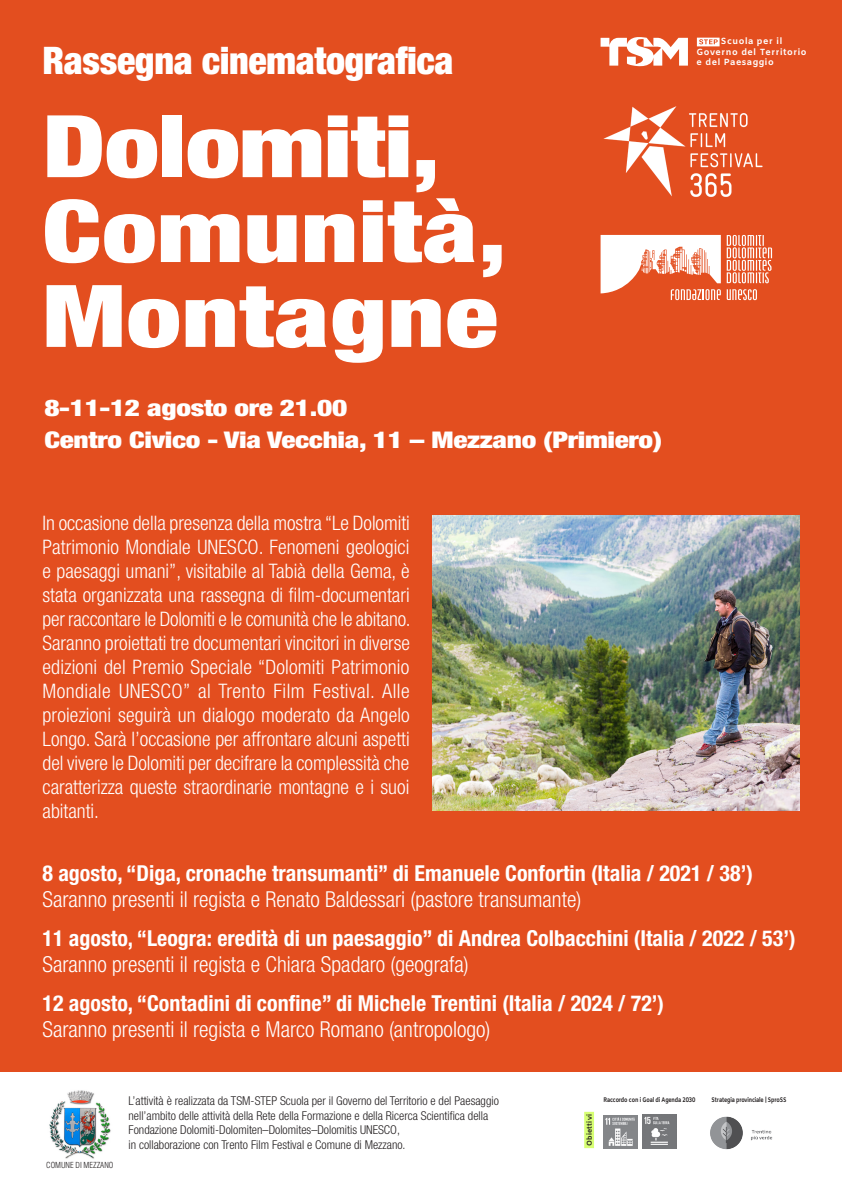
<style>
.page{position:relative;width:842px;height:1191px;background:#fff}
.page>*{position:absolute;margin:0;border:0;box-sizing:border-box;transform-origin:0 0}
.t1{font:900 condensed 86.4px/84.8px "Helvetica Neue LT Std";letter-spacing:.005em;color:#fff;scale:1.27 1}
.t2{font:900 condensed 38px "Helvetica Neue LT Std";letter-spacing:-.01em;color:#fff}
.t3{font:900 condensed 23px "Helvetica Neue LT Std";letter-spacing:-.01em;color:#fff;scale:1.27 1}
.testo{font:700 condensed 22px/26.4px "Helvetica Neue LT Std";color:#fff}
.testo-2{font:300 condensed 20px/24px "Helvetica Neue LT Std";color:#fff;text-align:justify}
.testo-3{font:300 condensed 12.2px/14.6px "Helvetica Neue LT Std";color:#231f20}
.t4{font:700 8.9px "Amiko";letter-spacing:.065em;color:#fff}
.t5{font:300 condensed 8.1px "Helvetica LT Std";color:#231f20}
.t6{font:700 7px "Amiko";letter-spacing:.03em;color:#231f20}
.t7{font:700 6.6px "Amiko";letter-spacing:-.02em;color:#231f20;scale:.8 1}
.s1{font-weight:300}
</style>
<div class="page">
<div style="left:0;top:0;width:842px;height:1071px;background:#e34e1f"></div>
<img style="left:603px;top:106px;width:160px;height:91px">
<svg style="left:600px;top:37px;width:88px;height:30px"></svg>
<svg style="left:697px;top:38px;width:22px;height:8px"></svg>
<svg style="left:600px;top:235px;width:121px;height:65px"></svg>
<svg style="left:727px;top:289px;width:30px;height:11px"></svg>
<svg style="left:727px;top:235px;width:45px;height:48px"></svg>
<img style="left:49px;top:1090px;width:62px;height:69px">
<div style="left:584px;top:1111px;width:10px;height:37px;background:#d7ff73"></div>
<img style="left:643px;top:1114px;width:34px;height:34px">
<img style="left:604px;top:1115px;width:33px;height:33px">
<img style="left:710px;top:1116px;width:33px;height:34px">
<img style="left:751px;top:1130px;width:22px;height:11px">
<img style="left:432px;top:516px;width:367px;height:295px">
<p class="t2" style="left:43px;top:38px;width:412px">Rassegna cinematografica</p>
<p class="t1" style="left:43px;top:103px;width:367px">Dolomiti,<br>Comunità,<br>Montagne</p>
<p class="t3" style="left:44px;top:394px;width:240px">8-11-12 agosto ore 21.00</p>
<p class="t3" style="left:44px;top:425px;width:488px">Centro Civico - Via Vecchia, 11 – Mezzano (Primiero)</p>
<p class="testo-2" style="left:43px;top:511px;width:370px">In occasione della presenza della mostra “Le Dolomiti Patrimonio Mondiale UNESCO. Fenomeni geologici e paesaggi umani”, visitabile al Tabià della Gema, è stata organizzata una rassegna di film-documentari per raccontare le Dolomiti e le comunità che le abitano.<br>Saranno proiettati tre documentari vincitori in diverse edizioni del Premio Speciale “Dolomiti Patrimonio Mondiale UNESCO” al Trento Film Festival. Alle proiezioni seguirà un dialogo moderato da Angelo Longo. Sarà l’occasione per affrontare alcuni aspetti del vivere le Dolomiti per decifrare la complessità che caratterizza queste straordinarie montagne e i suoi abitanti.</p>
<p class="t4" style="left:721px;top:36px;width:63px">Scuola per il</p>
<p class="t4" style="left:696px;top:57px;width:79px">e del Paesaggio</p>
<p class="t4" style="left:696px;top:46px;width:112px">Governo del Territorio</p>
<p class="testo" style="left:43px;top:859px;width:712px">8 agosto, “Diga, cronache transumanti” di Emanuele Confortin (Italia / 2021 / 38’)<br><span class="s1">Saranno presenti il regista e Renato Baldessari (pastore transumante)</span></p>
<p class="testo" style="left:43px;top:924px;width:755px">11 agosto, “Leogra: eredità di un paesaggio” di Andrea Colbacchini (Italia / 2022 / 53’)<br><span class="s1">Saranno presenti il regista e Chiara Spadaro (geografa)</span></p>
<p class="testo" style="left:43px;top:989px;width:623px">12 agosto, “Contadini di confine” di Michele Trentini (Italia / 2024 / 72’)<br><span class="s1">Saranno presenti il regista e Marco Romano (antropologo)</span></p>
<p class="t5" style="left:46px;top:1159px;width:69px">COMUNE DI MEZZANO</p>
<p class="testo-3" style="left:129px;top:1093px;width:372px">L’attività è realizzata da TSM-STEP Scuola per il Governo del Territorio e del Paesaggio</p>
<p class="testo-3" style="left:129px;top:1107px;width:361px">nell’ambito delle attività della Rete della Formazione e della Ricerca Scientifica della<br>Fondazione Dolomiti-Dolomiten–Dolomites–Dolomitis UNESCO,<br>in collaborazione con Trento Film Festival e Comune di Mezzano.</p>
<p class="t6" style="left:585px;top:1146px;width:33px;rotate:-90deg">Obiettivi</p>
<p class="t7" style="left:603px;top:1096px;width:116px">Raccordo con i Goal di Agenda 2030</p>
<p class="t7" style="left:712px;top:1096px;width:95px">Strategia provinciale | SproSS</p>
</div>
